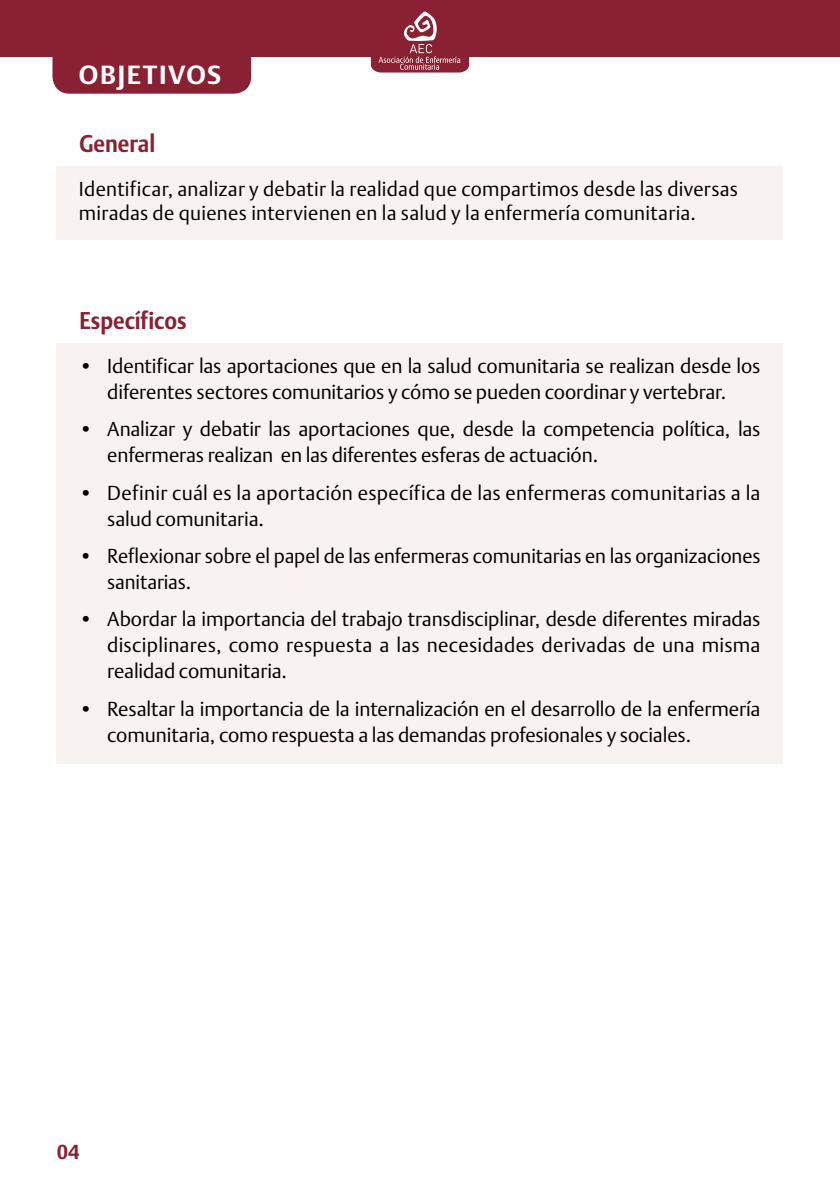
<style>
.page{position:relative;width:840px;height:1191px;background:#fff}
.page>*{position:absolute;margin:0;border:0;box-sizing:border-box;transform-origin:0 0}
.t1{font:700 26px "DTL Argo T";color:#fff}
.t2{font:700 24px "DTL Argo T";color:#892133;scale:.9 1}
.t3{font:300 20px/26px "DTL Argo T";letter-spacing:-.005em;color:#000}
.t4{font:700 20px "DTL Argo T";color:#892133}
</style>
<div class="page">
<div style="left:0;top:0;width:839px;height:57px;background:#892133"></div>
<svg style="left:370px;top:11px;width:99px;height:62px"></svg>
<div style="left:52px;top:57px;width:199px;height:37px;background:#892133"></div>
<div style="left:57px;top:166px;width:725px;height:74px;background:#f8f2f1"></div>
<div style="left:57px;top:343px;width:725px;height:420px;background:#f8f2f1"></div>
<h1 class="t1" style="left:79px;top:59px;width:37px">Objetivos</h1>
<p class="t2" style="left:79px;top:129px;width:86px">General</p>
<p class="t3" style="left:79px;top:176px;width:660px;line-height:24px">Identificar, analizar y debatir la realidad que compartimos desde las diversas miradas de quienes intervienen en la salud y la enfermería comunitaria.</p>
<p class="t2" style="left:79px;top:306px;width:120px">Específicos</p>
<p class="t3" style="left:79px;top:352px;width:682px;text-align:center">• Identificar las aportaciones que en la salud comunitaria se realizan desde los diferentes sectores comunitarios y cómo se pueden coordinar y vertebrar.</p>
<p class="t3" style="left:107px;top:416px;width:654px;text-indent:-28px">• Analizar y debatir las aportaciones que, desde la competencia política, las enfermeras realizan en las diferentes esferas de actuación.</p>
<p class="t3" style="left:107px;top:479px;width:654px;text-indent:-28px">• Definir cuál es la aportación específica de las enfermeras comunitarias a la salud comunitaria.</p>
<p class="t3" style="left:107px;top:542px;width:654px;text-indent:-28px">• Reflexionar sobre el papel de las enfermeras comunitarias en las organizaciones sanitarias.</p>
<p class="t3" style="left:107px;top:606px;width:654px;text-align:justify;text-indent:-28px">• Abordar la importancia del trabajo transdisciplinar, desde diferentes miradas disciplinares, como respuesta a las necesidades derivadas de una misma realidad comunitaria.</p>
<p class="t3" style="left:107px;top:695px;width:654px;text-indent:-28px">• Resaltar la importancia de la internalización en el desarrollo de la enfermería comunitaria, como respuesta a las demandas profesionales y sociales.</p>
<p class="t4" style="left:57px;top:1140px;width:24px">04</p>
</div>
